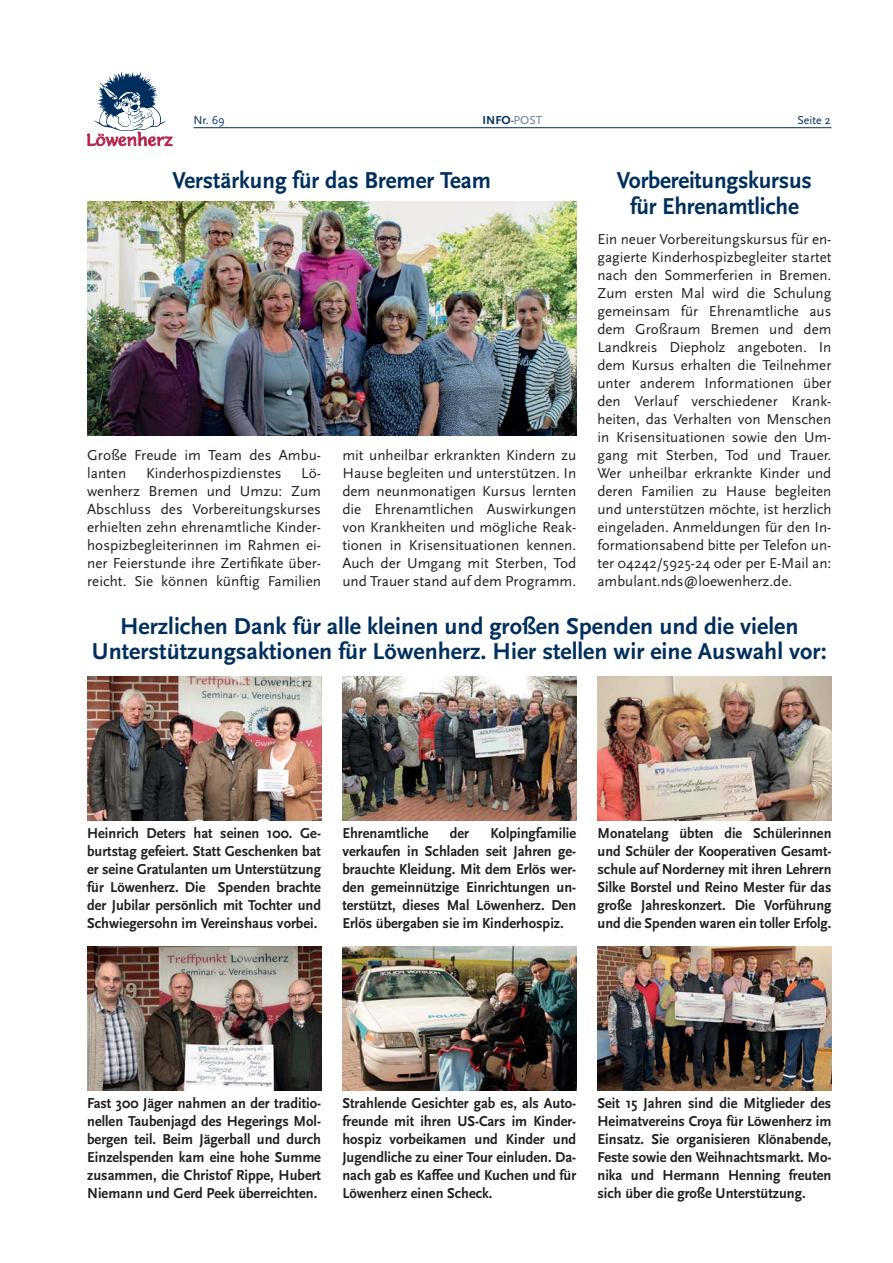
<style>
.page{position:relative;width:893px;height:1263px;background:#fff}
.page>*{position:absolute;margin:0;border:0;box-sizing:border-box;transform-origin:0 0}
.t1{font:700 24px/25.5px "Scala Sans";color:#002f5e;text-align:center}
.t2{font:700 24px "Scala Sans";color:#002f5e;scale:.96 1}
.t3{font:700 15px/18px "Scala Sans";color:#231f20;text-align:justify;scale:.96 1}
.t4{font:15px/18px "Scala Sans";color:#231f20;text-align:justify}
.t5{font:12px "Scala Sans";color:#002f5e}
.t6{font:700 12px "Scala Sans";color:#002f5e}
.s1{font-weight:400}
.s2{font-weight:400;color:#697a9d}
</style>
<div class="page">
<hr style="left:193px;top:127px;width:638px;height:1px;background:#002f5e">
<svg style="left:87px;top:72px;width:85px;height:74px"></svg>
<img style="left:87px;top:202px;width:489px;height:234px">
<img style="left:597px;top:676px;width:234px;height:144px">
<img style="left:342px;top:676px;width:234px;height:144px">
<img style="left:87px;top:676px;width:234px;height:144px">
<img style="left:87px;top:946px;width:234px;height:144px">
<img style="left:342px;top:946px;width:234px;height:144px">
<img style="left:597px;top:946px;width:234px;height:144px">
<p class="t5" style="left:193px;top:114px;width:33px">Nr. 69</p>
<p class="t6" style="left:483px;top:115px;width:61px">INFO<span class="s1">-</span><span class="s2">POST</span></p>
<p class="t5" style="left:797px;top:114px;width:35px">Seite 2</p>
<h1 class="t2" style="left:172px;top:171px;width:333px">Verstärkung für das Bremer Team</h1>
<h1 class="t1" style="left:617px;top:170px;width:196px">Vorbereitungskursus für Ehrenamtliche</h1>
<p class="t4" style="left:597px;top:231px;width:235px">Ein neuer Vorbereitungskursus für en&shy;gagierte Kinderhospizbegleiter startet nach den Sommerferien in Bremen.<br>Zum ersten Mal wird die Schulung gemeinsam für Ehrenamtliche aus dem Großraum Bremen und dem Landkreis Diepholz angeboten. In dem Kursus erhalten die Teilnehmer unter anderem Informationen über den Verlauf verschiedener Krank&shy;heiten, das Verhalten von Menschen in Krisensituationen sowie den Um&shy;gang mit Sterben, Tod und Trauer.<br>Wer unheilbar erkrankte Kinder und deren Familien zu Hause begleiten und unterstützen möchte, ist herzlich eingeladen. Anmeldungen für den In&shy;formationsabend bitte per Telefon un&shy;ter 04242/5925-24 oder per E-Mail an: ambulant.nds@loewenherz.de.</p>
<p class="t4" style="left:87px;top:447px;width:235px">Große Freude im Team des Ambu&shy;lanten</p>
<p class="t4" style="left:342px;top:447px;width:235px">mit unheilbar erkrankten Kindern zu Hause begleiten und unterstützen. In dem neunmonatigen Kursus lernten die Ehrenamtlichen Auswirkungen von Krankheiten und mögliche Reak&shy;tionen in Krisensituationen kennen.<br>Auch der Umgang mit Sterben, Tod und Trauer stand auf dem Programm.</p>
<h1 class="t1" style="left:92px;top:615px;width:736px">Herzlichen Dank für alle kleinen und großen Spenden und die vielen<br>Unterstützungsaktionen für Löwenherz. Hier stellen wir eine Auswahl vor:</h1>
<p class="t4" style="left:146px;top:465px;width:137px">Kinderhospizdienstes</p>
<p class="t4" style="left:87px;top:465px;width:235px;text-indent:214px">Lö&shy;wenherz Bremen und Umzu: Zum Abschluss des Vorbereitungskurses erhielten zehn ehrenamtliche Kinder&shy;hospizbegleiterinnen im Rahmen ei&shy;ner Feierstunde ihre Zertifikate über&shy;reicht. Sie können künftig Familien</p>
<p class="t3" style="left:87px;top:826px;width:245px">Heinrich Deters hat seinen 100. Ge&shy;burtstag gefeiert. Statt Geschenken bat er seine Gratulanten um Unterstützung für Löwenherz. Die Spenden brachte der Jubilar persönlich mit Tochter und Schwiegersohn im Vereinshaus vorbei.</p>
<p class="t3" style="left:342px;top:826px;width:245px;text-indent:148px">Kolpingfamilie verkaufen in Schladen seit Jahren ge&shy;brauchte Kleidung. Mit dem Erlös wer&shy;den gemeinnützige Einrichtungen un&shy;terstützt, dieses Mal Löwenherz. Den Erlös übergaben sie im Kinderhospiz.</p>
<p class="t3" style="left:342px;top:826px;width:91px">Ehrenamtliche</p>
<p class="t3" style="left:450px;top:826px;width:22px">der</p>
<p class="t3" style="left:597px;top:826px;width:245px">Monatelang übten die Schülerinnen und Schüler der Kooperativen Gesamt&shy;schule auf Norderney mit ihren Lehrern Silke Borstel und Reino Mester für das große Jahreskonzert. Die Vorführung und die Spenden waren ein toller Erfolg.</p>
<p class="t3" style="left:87px;top:1096px;width:245px">Fast 300 Jäger nahmen an der traditio&shy;nellen Taubenjagd des Hegerings Mol&shy;bergen teil. Beim Jägerball und durch Einzelspenden kam eine hohe Summe zusammen, die Christof Rippe, Hubert Niemann und Gerd Peek überreichten.</p>
<p class="t3" style="left:342px;top:1096px;width:245px">Strahlende Gesichter gab es, als Auto&shy;freunde mit ihren US-Cars im Kinder&shy;hospiz vorbeikamen und Kinder und Jugendliche zu einer Tour einluden. Da&shy;nach gab es Kaffee und Kuchen und für Löwenherz einen Scheck.</p>
<p class="t3" style="left:597px;top:1096px;width:245px">Seit 15 Jahren sind die Mitglieder des Heimatvereins Croya für Löwenherz im Einsatz. Sie organisieren Klönabende, Feste sowie den Weihnachtsmarkt. Mo&shy;nika und Hermann Henning freuten sich über die große Unterstützung.</p>
</div>
